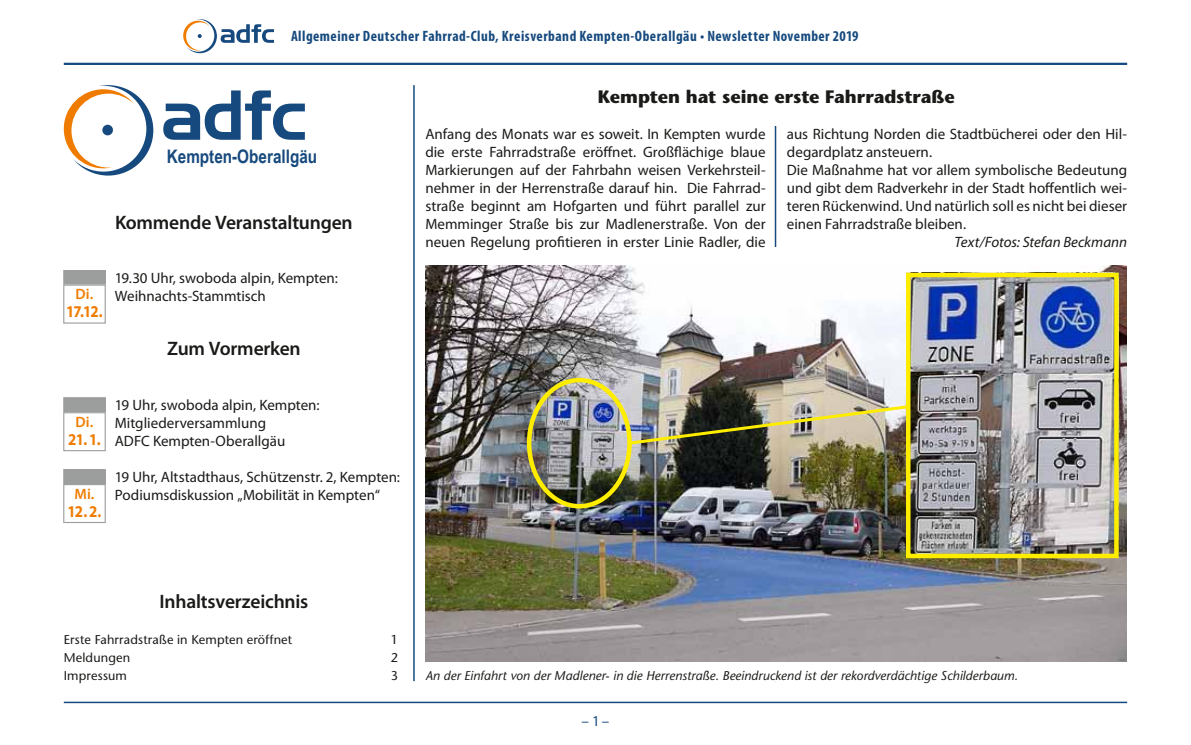
<style>
.page{position:relative;width:1191px;height:745px;background:#fff}
.page>*{position:absolute;margin:0;border:0;box-sizing:border-box;transform-origin:0 0}
.t1{font:600 19.5px "Myriad Pro";letter-spacing:-.01em;color:#1a1a18}
.t2{font:700 18.6px "Arial Narrow";color:#164a7e}
.t3{font:700 18px "Stone Sans";letter-spacing:-.005em;color:#1a1a18}
.t4{font:700 16.5px "Myriad Pro";letter-spacing:-.06em;color:#ef7c00;scale:.9 1}
.t5{font:15px/18px "Myriad Pro";color:#1a1a18}
.t6{font:700 condensed 15px "Myriad Pro";letter-spacing:.03em;color:#164a7e}
.t7{font:italic 15px "Myriad Pro";letter-spacing:-.005em;color:#1a1a18}
.t8{font:600 15px "Myriad Pro";color:#ef7c00}
.t9{font:15px "Myriad Pro";color:#164a7e}
.t10{font:italic 12.75px "Stone Sans";letter-spacing:.005em;color:#1a1a18}
.t11{font:12.75px "Stone Sans";letter-spacing:.01em;color:#1a1a18}
</style>
<div class="page">
<hr style="left:64px;top:63px;width:1063px;height:2px;background:#164a7e">
<hr style="left:64px;top:701px;width:1063px;height:1px;background:#164a7e">
<svg style="left:183px;top:19px;width:91px;height:34px"></svg>
<hr style="left:413px;top:85px;width:2px;height:595px;background:#164a7e">
<hr style="left:774px;top:85px;width:2px;height:595px;background:#164a7e">
<div style="left:769px;top:247px;width:14px;height:433px;background:#fff"></div>
<div style="left:767px;top:85px;width:15px;height:40px;background:#fff"></div>
<svg style="left:163px;top:90px;width:142px;height:50px"></svg>
<svg style="left:64px;top:85px;width:89px;height:90px"></svg>
<div style="left:102px;top:125px;width:11px;height:10px;background:#164a7e;border-radius:50%"></div>
<div style="left:64px;top:469px;width:41px;height:14px;background:#9c9d9d"></div>
<div style="left:64px;top:483px;width:42px;height:39px;border:1px solid #9c9d9d"></div>
<div style="left:64px;top:397px;width:41px;height:14px;background:#9c9d9d"></div>
<div style="left:64px;top:397px;width:42px;height:15px;border:1px solid #9c9d9d"></div>
<div style="left:64px;top:412px;width:42px;height:39px;border:1px solid #9c9d9d"></div>
<div style="left:64px;top:270px;width:41px;height:14px;background:#9c9d9d"></div>
<div style="left:64px;top:284px;width:42px;height:39px;border:1px solid #9c9d9d"></div>
<img style="left:425px;top:266px;width:701px;height:394px">
<img style="left:911px;top:277px;width:202px;height:276px">
<div style="left:906px;top:272px;width:212px;height:286px;border:4px solid #ffed00"></div>
<div style="left:527px;top:377px;width:105px;height:131px;border:4px solid #ffed00;border-radius:50%"></div>
<img style="left:626px;top:403px;width:286px;height:43px">
<p class="t6" style="left:291px;top:27px;width:569px">Allgemeiner Deutscher Fahrrad-Club, Kreisverband Kempten-Oberallgäu • Newsletter November 2019</p>
<p class="t2" style="left:167px;top:146px;width:152px">Kempten-Oberallgäu</p>
<p class="t8" style="left:76px;top:284px;width:19px">Di.</p>
<p class="t4" style="left:66px;top:301px;width:42px">17.12.</p>
<h1 class="t1" style="left:115px;top:210px;width:239px">Kommende Veranstaltungen</h1>
<p class="t5" style="left:115px;top:269px;width:224px">19.30 Uhr, swoboda alpin, Kempten:<br>Weihnachts-Stammtisch</p>
<h1 class="t1" style="left:167px;top:336px;width:135px">Zum Vormerken</h1>
<p class="t8" style="left:76px;top:412px;width:19px">Di.</p>
<p class="t4" style="left:68px;top:428px;width:37px">21. 1.</p>
<p class="t8" style="left:75px;top:483px;width:21px">Mi.</p>
<p class="t4" style="left:68px;top:500px;width:39px">12.2.</p>
<p class="t5" style="left:115px;top:395px;width:206px">19 Uhr, swoboda alpin, Kempten:<br>Mitgliederversammlung<br>ADFC Kempten-Oberallgäu</p>
<p class="t5" style="left:115px;top:467px;width:287px">19 Uhr, Altstadthaus, Schützenstr. 2, Kempten:<br>Podiumsdiskussion „Mobilität in Kempten“</p>
<p class="t3" style="left:597px;top:85px;width:359px">Kempten hat seine erste Fahrradstraße</p>
<p class="t5" style="left:425px;top:125px;width:342px;text-align:justify">Anfang des Monats war es soweit. In Kempten wurde die erste Fahrradstraße eröffnet. Großflächige blaue Markierungen auf der Fahrbahn weisen Verkehrsteil&shy;nehmer in der Herrenstraße darauf hin. Die Fahrrad&shy;straße beginnt am Hofgarten und führt parallel zur Memminger Straße bis zur Madlenerstraße. Von der neuen Regelung profitieren in erster Linie Radler, die</p>
<p class="t5" style="left:787px;top:125px;width:342px">aus Richtung Norden die Stadtbücherei oder den Hil&shy;degardplatz ansteuern.<br>Die Maßnahme hat vor allem symbolische Bedeutung und gibt dem Radverkehr in der Stadt hoffentlich wei&shy;teren Rückenwind. Und natürlich soll es nicht bei dieser einen Fahrradstraße bleiben.</p>
<p class="t7" style="left:954px;top:233px;width:174px">Text/Fotos: Stefan Beckmann</p>
<h1 class="t1" style="left:160px;top:588px;width:150px">Inhaltsverzeichnis</h1>
<p class="t11" style="left:64px;top:631px;width:230px">Erste Fahrradstraße in Kempten eröffnet</p>
<p class="t11" style="left:391px;top:631px;width:9px">1</p>
<p class="t11" style="left:64px;top:649px;width:68px">Meldungen</p>
<p class="t11" style="left:391px;top:649px;width:9px">2</p>
<p class="t11" style="left:64px;top:667px;width:64px">Impressum</p>
<p class="t11" style="left:391px;top:667px;width:9px">3</p>
<p class="t10" style="left:425px;top:667px;width:594px">An der Einfahrt von der Madlener- in die Herrenstraße. Beeindruckend ist der rekordverdächtige Schilderbaum.</p>
<p class="t9" style="left:581px;top:711px;width:29px">– 1–</p>
</div>
